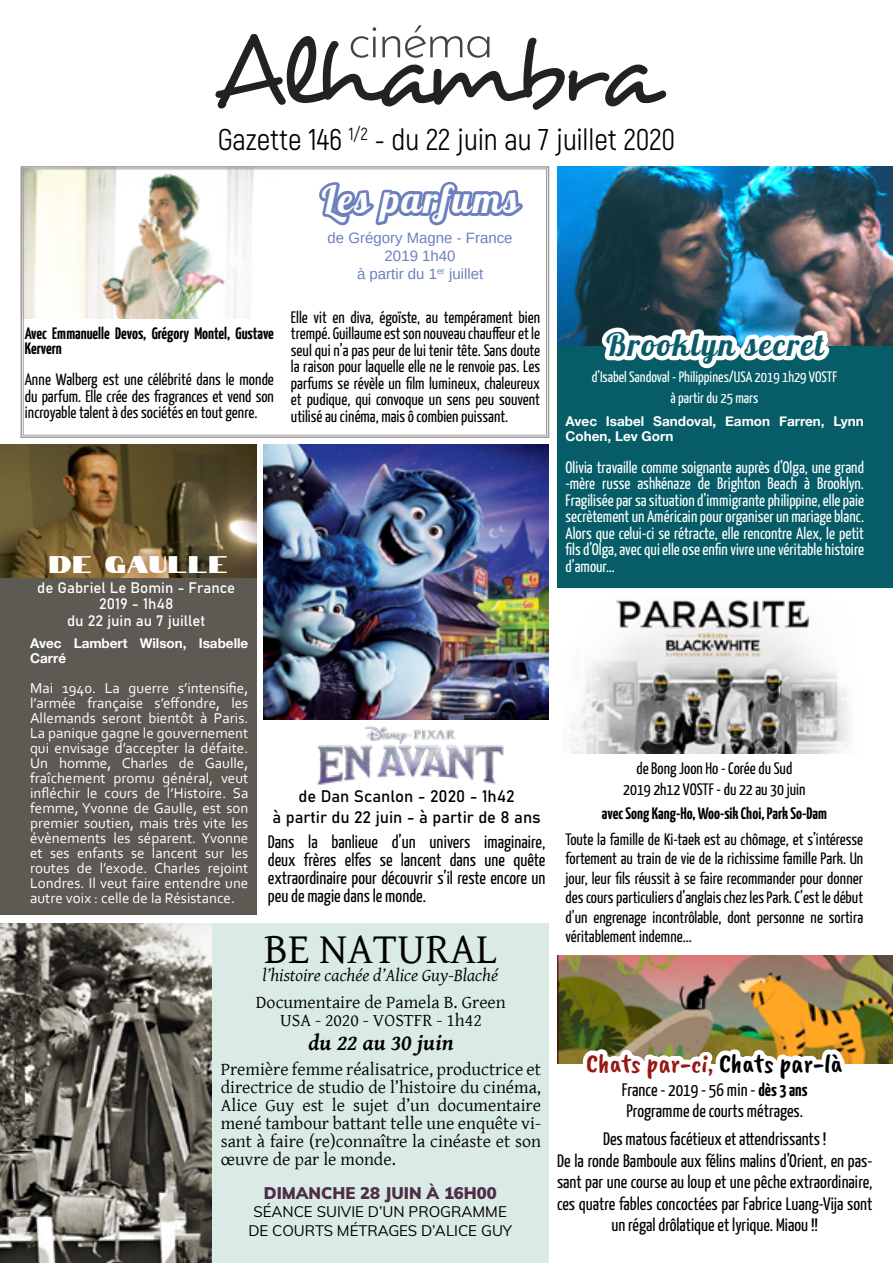
<style>
.page{position:relative;width:893px;height:1263px;background:#fff}
.page>*{position:absolute;margin:0;border:0;box-sizing:border-box;transform-origin:0 0}
.t1{font:100.8px "Desyrel";letter-spacing:-.075em;color:#222}
.t2{font:300 52.8px "Josefin Sans";letter-spacing:-.045em;color:#444}
.t3{font:43.5px "Gentium Basic";color:#000}
.t4{font:37.5px "Lobster";letter-spacing:.06em;color:#fff}
.t5{font:31.5px "Lobster";letter-spacing:.06em;color:#0a5c68}
.t6{font:30px "Akrobat";color:#000}
.t7{font:27px "Caveat Brush";color:#971914}
.t8{font:24px "Notable";letter-spacing:.06em;color:#fff}
.t9{font:italic 700 22.5px "Gentium Basic";color:#000}
.t10{font:18px/21.6px "Yanone Kaffeesatz";color:#000;text-align:justify}
.t11{font:18px/18px "Gentium Basic";color:#000;text-align:center}
.t12{font:italic 18px "Gentium Basic";color:#000}
.t13{font:16.5px/16.5px "Yanone Kaffeesatz";color:#000;text-align:justify}
.t14{font:16.5px/16.5px "Yanone Kaffeesatz";color:#fff;text-align:justify}
.t15{font:700 16.5px/15px "Yanone Kaffeesatz";color:#000}
.t16{font:16.5px/21px "Bahnschrift 400 100";color:#000;text-align:center}
.t17{font:900 16.5px "Muli";color:#4e2d49}
.t18{font:15px/15px "Corbel";color:#fff;text-align:justify}
.t19{font:15px/21px "Yanone Kaffeesatz";color:#fff;text-align:center}
.t20{font:15px/18px "Muli";color:#000;text-align:center}
.t21{font:15px/16.5px "Bahnschrift 400 100";color:#fff;text-align:center}
.t22{font:15px/18px "Arimo";color:#6d80be;text-align:center}
.t23{font:700 13.5px/15px "Helvetica Neue";color:#fff}
.s1{color:#000}
.s2{font-weight:700}
</style>
<div class="page">
<div style="left:557px;top:228px;width:336px;height:359px;background:#065d68"></div>
<img style="left:264px;top:444px;width:285px;height:275px">
<div style="left:0;top:445px;width:256px;height:470px;background:#5c5a53"></div>
<img style="left:0;top:444px;width:256px;height:133px">
<svg style="left:20px;top:166px;width:530px;height:272px"></svg>
<div style="left:23px;top:169px;width:524px;height:266px;border:1px solid #9d9d9c"></div>
<img style="left:557px;top:167px;width:336px;height:178px">
<img style="left:594px;top:252px;width:243px;height:117px">
<div style="left:207px;top:923px;width:342px;height:340px;background:#daeae5"></div>
<img style="left:0;top:923px;width:212px;height:340px">
<img style="left:297px;top:712px;width:219px;height:73px">
<img style="left:570px;top:599px;width:281px;height:154px">
<img style="left:557px;top:956px;width:336px;height:108px">
<img style="left:576px;top:955px;width:278px;height:109px">
<h2 class="t2" style="left:348px;top:-2px;width:148px">cinéma</h2>
<h1 class="t1" style="left:214px;top:12px;width:448px">Alhambra</h1>
<h3 class="t6" style="left:218px;top:122px;width:459px">Gazette 146 <sup>1/2</sup> - du 22 juin au 7 juillet 2020</h3>
<h3 class="t4" style="left:322px;top:175px;width:198px">Les parfums</h3>
<p class="t15" style="left:25px;top:325px;width:251px">Avec Emmanuelle Devos, Grégory Montel, Gustave<br>Kervern</p>
<p class="t13" style="left:25px;top:371px;width:251px">Anne Walberg est une célébrité dans le monde du parfum. Elle crée des fragrances et vend son incroyable talent à des sociétés en tout genre.</p>
<p class="t22" style="left:328px;top:229px;width:187px">de Grégory Magne - France<br>2019 1h40<br>à partir du 1<sup>er</sup> juillet</p>
<p class="t13" style="left:291px;top:308px;width:251px">Elle vit en diva, égoïste, au tempérament bien trempé. Guillaume est son nouveau chauffeur et le seul qui n’a pas peur de lui tenir tête. Sans doute la raison pour laquelle elle ne le renvoie pas. Les parfums se révèle un film lumineux, chaleureux et pudique, qui convoque un sens peu souvent utilisé au cinéma, mais ô combien puissant.</p>
<h3 class="t8" style="left:49px;top:551px;width:180px">DE GAULLE</h3>
<p class="t21" style="left:37px;top:579px;width:199px">de Gabriel Le Bomin - France<br>2019 - 1h48<br>du 22 juin au 7 juillet</p>
<p class="t23" style="left:30px;top:636px;width:220px">Avec Lambert Wilson, Isabelle<br>Carré</p>
<p class="t18" style="left:30px;top:680px;width:220px">Mai 1940. La guerre s’intensifie, l’armée française s’effondre, les Allemands seront bientôt à Paris.<br>La panique gagne le gouvernement qui envisage d’accepter la défaite.<br>Un homme, Charles de Gaulle, fraîchement promu général, veut infléchir le cours de l’Histoire. Sa femme, Yvonne de Gaulle, est son premier soutien, mais très vite les évènements les séparent. Yvonne et ses enfants se lancent sur les routes de l’exode. Charles rejoint Londres. Il veut faire entendre une autre voix : celle de la Résistance.</p>
<p class="t16" style="left:273px;top:786px;width:270px">de Dan Scanlon - 2020 - 1h42<br>à partir du 22 juin - à partir de 8 ans</p>
<p class="t10" style="left:268px;top:832px;width:279px;line-height:18px">Dans la banlieue d’un univers imaginaire, deux frères elfes se lancent dans une quête extraordinaire pour découvrir s’il reste encore un peu de magie dans le monde.</p>
<h3 class="t3" style="left:264px;top:917px;width:234px">BE NATURAL</h3>
<p class="t12" style="left:263px;top:962px;width:237px">l’histoire cachée d’Alice Guy-Blaché</p>
<p class="t11" style="left:256px;top:992px;width:251px">Documentaire de Pamela B. Green<br>USA - 2020 - VOSTFR - 1h42</p>
<h3 class="t9" style="left:308px;top:1025px;width:147px">du 22 au 30 juin</h3>
<p class="t11" style="left:221px;top:1060px;width:322px;text-align:justify">Première femme réalisatrice, productrice et directrice de studio de l’histoire du cinéma, Alice Guy est le sujet d’un documentaire mené tambour battant telle une enquête vi&shy;sant à faire (re)connaître la cinéaste et son œuvre de par le monde.</p>
<p class="t17" style="left:264px;top:1181px;width:234px">DIMANCHE 28 JUIN À 16H00</p>
<p class="t20" style="left:248px;top:1202px;width:265px">SÉANCE SUIVIE D’UN PROGRAMME<br>DE COURTS MÉTRAGES D’ALICE GUY</p>
<h3 class="t5" style="left:606px;top:324px;width:219px">Brooklyn secret</h3>
<p class="t19" style="left:592px;top:365px;width:247px">d’Isabel Sandoval - Philippines/USA 2019 1h29 VOSTF à partir du 25 mars</p>
<p class="t23" style="left:566px;top:413px;width:300px">Avec Isabel Sandoval, Eamon Farren, Lynn<br>Cohen, Lev Gorn</p>
<p class="t14" style="left:566px;top:458px;width:300px">Olivia travaille comme soignante auprès d’Olga, une grand -mère russe ashkénaze de Brighton Beach à Brooklyn.<br>Fragilisée par sa situation d’immigrante philippine, elle paie secrètement un Américain pour organiser un mariage blanc.<br>Alors que celui-ci se rétracte, elle rencontre Alex, le petit fils d’Olga, avec qui elle ose enfin vivre une véritable histoire d’amour…</p>
<p class="t13" style="left:623px;top:757px;width:184px;line-height:21px;text-align:center">de Bong Joon Ho - Corée du Sud<br>2019 2h12 VOSTF - du 22 au 30 juin</p>
<p class="t15" style="left:602px;top:805px;width:226px">avec Song Kang-Ho, Woo-sik Choi, Park So-Dam</p>
<p class="t13" style="left:566px;top:828px;width:299px;line-height:19.5px">Toute la famille de Ki-taek est au chômage, et s’intéresse fortement au train de vie de la richissime famille Park. Un jour, leur fils réussit à se faire recommander pour donner des cours particuliers d’anglais chez les Park. C’est le début d’un engrenage incontrôlable, dont personne ne sortira véritablement indemne...</p>
<h3 class="t7" style="left:586px;top:1047px;width:258px">Chats par-ci, <span class="s1">Chats par-là</span></h3>
<p class="t10" style="left:622px;top:1078px;width:187px">France - 2019 - 56 min - <span class="s2">dès 3 ans<br></span>Programme de courts métrages.</p>
<p class="t10" style="left:557px;top:1127px;width:317px;text-align:center">Des matous facétieux et attendrissants !<br>De la ronde Bamboule aux félins malins d’Orient, en pas&shy;sant par une course au loup et une pêche extraordinaire, ces quatre fables concoctées par Fabrice Luang-Vija sont un régal drôlatique et lyrique. Miaou !!</p>
</div>
